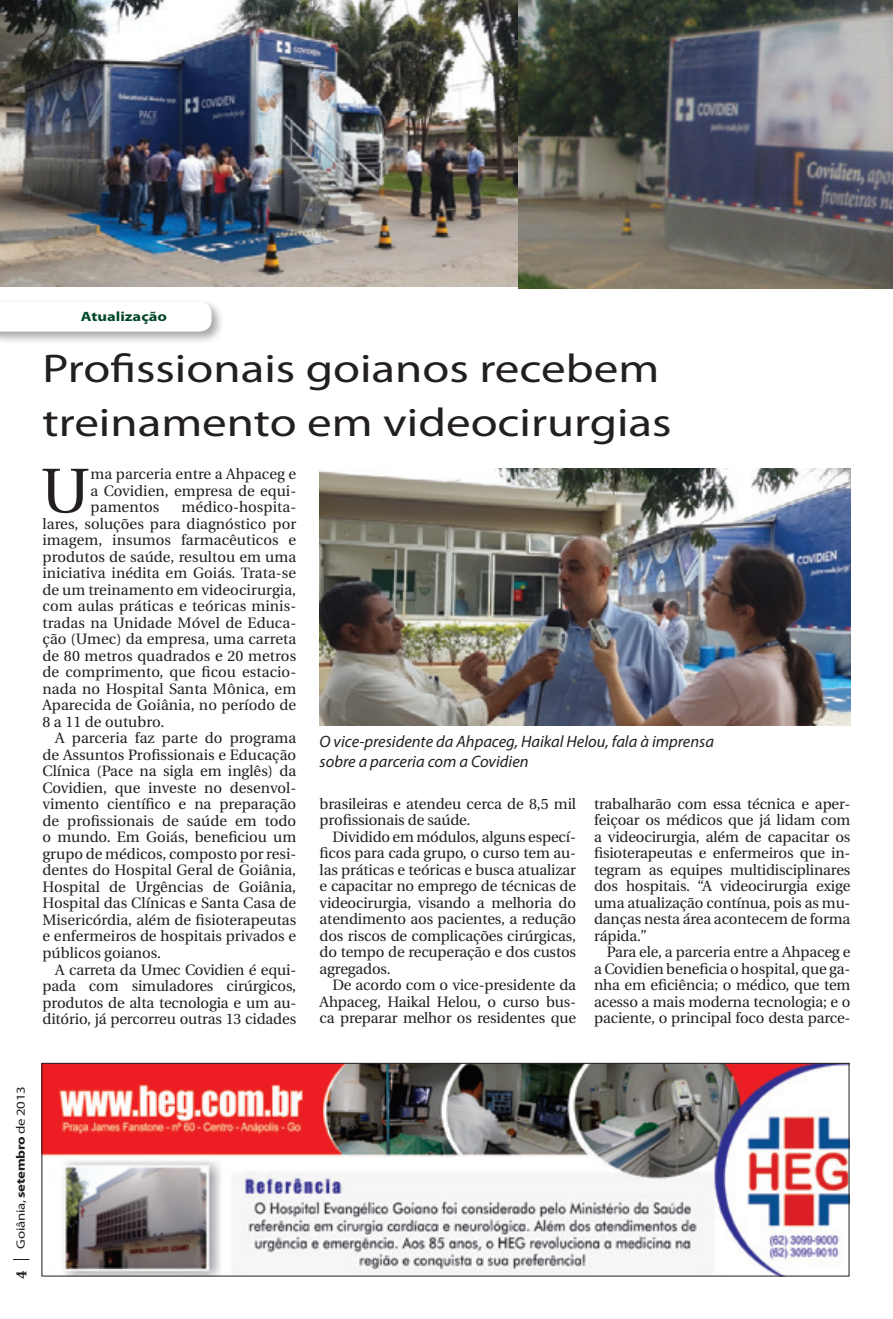
<style>
.page{position:relative;width:893px;height:1319px;background:#fff}
.page>*{position:absolute;margin:0;border:0;box-sizing:border-box;transform-origin:0 0}
.t1{font:62.7px "Utopia";color:#231f20}
.t2{font:40.2px "Myriad Pro";color:#231f20;scale:1.22 1}
.t3{font:italic 16.5px "Myriad Pro";color:#231f20}
.t4{font:15px/16.5px "Utopia";letter-spacing:-.01em;color:#231f20;text-align:justify}
.t5{font:700 15px "Utopia";color:#231f20}
.t6{font:700 13.5px "Myriad Pro";color:#014829;scale:1.22 1}
.t7{font:12.15px "Myriad Pro";letter-spacing:-.02em;color:#231f20;scale:1.22 1}
.s1{font-weight:700}
</style>
<div class="page">
<img style="left:44px;top:1064px;width:803px;height:210px">
<div style="left:42px;top:1062px;width:807px;height:214px;border:1px solid #231f20"></div>
<img style="left:0;top:0;width:518px;height:286px">
<img style="left:518px;top:0;width:375px;height:288px">
<img style="left:320px;top:468px;width:530px;height:257px">
<div style="left:0;top:298px;width:224px;height:46px;background:#231f20;opacity:.4"></div>
<svg style="left:0;top:302px;width:212px;height:29px"></svg>
<p class="t6" style="left:81px;top:308px;width:72px">Atualização</p>
<p class="t2" style="left:43px;top:344px;width:507px">Profissionais goianos recebem</p>
<p class="t2" style="left:43px;top:398px;width:517px">treinamento em videocirurgias</p>
<p class="t1" style="left:41px;top:456px;width:51px">U</p>
<p class="t4" style="left:91px;top:466px;width:207px">ma parceria entre a Ahpaceg e a Covidien, empresa de equi&shy;pamentos</p>
<p class="t4" style="left:43px;top:499px;width:255px;text-indent:139px">médico-hospita&shy;lares, soluções para diagnóstico por imagem, insumos farmacêuticos e produtos de saúde, resultou em uma iniciativa inédita em Goiás. Trata-se de um treinamento em videocirurgia, com aulas práticas e teóricas minis&shy;tradas na Unidade Móvel de Educa&shy;ção (Umec) da empresa, uma carreta de 80 metros quadrados e 20 metros de comprimento, que ficou estacio&shy;nada no Hospital Santa Mônica, em Aparecida de Goiânia, no período de 8 a 11 de outubro.</p>
<p class="t4" style="left:43px;top:730px;width:255px;text-indent:13px">A parceria faz parte do programa de Assuntos Profissionais e Educação Clínica (Pace na sigla em inglês) da Covidien, que investe no desenvol&shy;vimento científico e na preparação de profissionais de saúde em todo o mundo. Em Goiás, beneficiou um grupo de médicos, composto por resi&shy;dentes do Hospital Geral de Goiânia, Hospital de Urgências de Goiânia, Hospital das Clínicas e Santa Casa de Misericórdia, além de fisioterapeutas e enfermeiros de hospitais privados e públicos goianos.</p>
<p class="t4" style="left:43px;top:961px;width:255px;text-indent:13px">A carreta da Umec Covidien é equi&shy;pada com simuladores cirúrgicos, produtos de alta tecnologia e um au&shy;ditório, já percorreu outras 13 cidades</p>
<p class="t3" style="left:320px;top:731px;width:396px">O vice-presidente da Ahpaceg, Haikal Helou, fala à imprensa</p>
<p class="t3" style="left:320px;top:751px;width:210px">sobre a parceria com a Covidien</p>
<p class="t4" style="left:320px;top:795px;width:258px">brasileiras e atendeu cerca de 8,5 mil profissionais de saúde.</p>
<p class="t4" style="left:320px;top:828px;width:258px;text-indent:13px">Dividido em módulos, alguns especí&shy;ficos para cada grupo, o curso tem au&shy;las práticas e teóricas e busca atualizar e capacitar no emprego de técnicas de videocirurgia, visando a melhoria do atendimento aos pacientes, a redução dos riscos de complicações cirúrgicas, do tempo de recuperação e dos custos agregados.</p>
<p class="t4" style="left:320px;top:977px;width:258px;text-indent:13px">De acordo com o vice-presidente da Ahpaceg, Haikal Helou, o curso bus&shy;ca preparar melhor os residentes que</p>
<p class="t4" style="left:594px;top:795px;width:258px">trabalharão com essa técnica e aper&shy;feiçoar os médicos que já lidam com a videocirurgia, além de capacitar os fisioterapeutas e enfermeiros que in&shy;tegram as equipes multidisciplinares dos hospitais. “A videocirurgia exige uma atualização contínua, pois as mu&shy;danças nesta área acontecem de forma rápida.”</p>
<p class="t4" style="left:594px;top:944px;width:258px;text-indent:13px">Para ele, a parceria entre a Ahpaceg e a Covidien beneficia o hospital, que ga&shy;nha em eficiência; o médico, que tem acesso a mais moderna tecnologia; e o paciente, o principal foco desta parce-</p>
<p class="t7" style="left:13px;top:1248px;width:134px;rotate:-90deg">Goiânia, <span class="s1">setembro</span> de 2013</p>
<p class="t5" style="left:13px;top:1278px;width:10px;rotate:-90deg">4</p>
</div>
